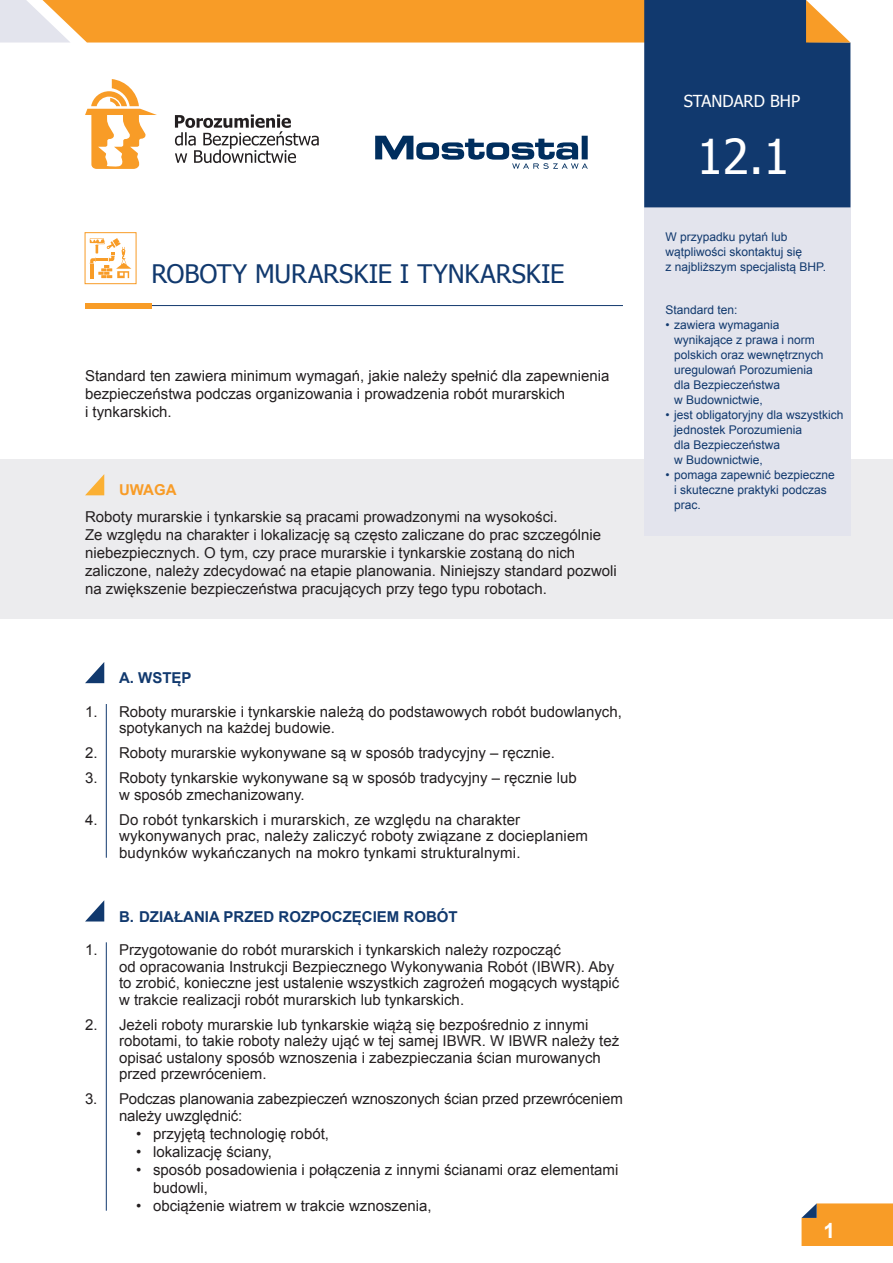
<style>
.page{position:relative;width:893px;height:1263px;background:#fff}
.page>*{position:absolute;margin:0;border:0;box-sizing:border-box;transform-origin:0 0}
.t1{font:48px "Tahoma";color:#fff}
.Tytul{font:25.5px "Tahoma";letter-spacing:-.005em;color:#11396e}
.tekst{font:700 21px "Arial";color:#fff}
.t2{font:16.5px "Tahoma";color:#fff}
.Tekst_numerowany{font:15px/16.5px "Arial";color:#231f20}
.tekst-2{font:15px/18px "Arial";color:#231f20}
.Tekst_kropki{font:15px/18px "Arial";color:#231f20}
.Tytulik{font:700 15px "Arial";color:#11396e}
.Uwaga{font:700 15px "Arial";color:#f89c27}
.tekst_wymienianie{font:12px/15px "Arial";color:#11396e}
.tekst-3{font:12px/15px "Arial";color:#11396e}
</style>
<div class="page">
<div style="left:0;top:459px;width:893px;height:160px;background:#ececee"></div>
<svg style="left:85px;top:474px;width:19px;height:21px"></svg>
<svg style="left:85px;top:662px;width:19px;height:21px"></svg>
<hr style="left:151px;top:305px;width:472px;height:1px;background:#11396e">
<div style="left:644px;top:170px;width:206px;height:365px;background:#e3e4ed"></div>
<div style="left:85px;top:303px;width:66px;height:5px;background:#f89c27"></div>
<svg style="left:801px;top:1203px;width:92px;height:43px;background:#f19d32"></svg>
<hr style="left:106px;top:704px;width:1px;height:154px;background:#11396e">
<div style="left:85px;top:232px;width:51px;height:52px;border:1px solid #f89c27"></div>
<svg style="left:85px;top:900px;width:19px;height:21px"></svg>
<hr style="left:106px;top:942px;width:1px;height:269px;background:#11396e">
<svg style="left:90px;top:238px;width:41px;height:40px"></svg>
<svg style="left:0;top:0;width:850px;height:207px"></svg>
<p class="Tytul" style="left:151px;top:257px;width:415px">ROBOTY MURARSKIE I TYNKARSKIE</p>
<p class="tekst-2" style="left:85px;top:367px;width:526px">Standard ten zawiera minimum wymagań, jakie należy spełnić dla zapewnienia bezpieczeństwa podczas organizowania i prowadzenia robót murarskich<br>i tynkarskich.</p>
<p class="Uwaga" style="left:119px;top:480px;width:59px">UWAGA</p>
<p class="tekst-2" style="left:85px;top:508px;width:533px">Roboty murarskie i tynkarskie są pracami prowadzonymi na wysokości.<br>Ze względu na charakter i lokalizację są często zaliczane do prac szczególnie niebezpiecznych. O tym, czy prace murarskie i tynkarskie zostaną do nich zaliczone, należy zdecydować na etapie planowania. Niniejszy standard pozwoli na zwiększenie bezpieczeństwa pracujących przy tego typu robotach.</p>
<p class="Tytulik" style="left:119px;top:668px;width:74px">A. WSTĘP</p>
<p class="Tekst_numerowany" style="left:119px;top:703px;width:504px;text-indent:-34px">1. Roboty murarskie i tynkarskie należą do podstawowych robót budowlanych, spotykanych na każdej budowie.</p>
<p class="Tekst_numerowany" style="left:85px;top:745px;width:472px">2. Roboty murarskie wykonywane są w sposób tradycyjny – ręcznie.</p>
<p class="Tekst_numerowany" style="left:119px;top:770px;width:459px;text-indent:-34px">3. Roboty tynkarskie wykonywane są w sposób tradycyjny – ręcznie lub w sposób zmechanizowany.</p>
<p class="Tekst_numerowany" style="left:119px;top:811px;width:470px;text-indent:-34px">4. Do robót tynkarskich i murarskich, ze względu na charakter wykonywanych prac, należy zaliczyć roboty związane z docieplaniem budynków wykańczanych na mokro tynkami strukturalnymi.</p>
<p class="Tytulik" style="left:119px;top:906px;width:340px">B. DZIAŁANIA PRZED ROZPOCZĘCIEM ROBÓT</p>
<p class="Tekst_numerowany" style="left:119px;top:942px;width:502px;text-indent:-34px">1. Przygotowanie do robót murarskich i tynkarskich należy rozpocząć<br>od opracowania Instrukcji Bezpiecznego Wykonywania Robót (IBWR). Aby to zrobić, konieczne jest ustalenie wszystkich zagrożeń mogących wystąpić w trakcie realizacji robót murarskich lub tynkarskich.</p>
<p class="Tekst_numerowany" style="left:119px;top:1016px;width:502px;text-indent:-34px">2. Jeżeli roboty murarskie lub tynkarskie wiążą się bezpośrednio z innymi robotami, to takie roboty należy ująć w tej samej IBWR. W IBWR należy też opisać ustalony sposób wznoszenia i zabezpieczania ścian murowanych przed przewróceniem.</p>
<p class="Tekst_numerowany" style="left:119px;top:1091px;width:505px;text-indent:-34px">3. Podczas planowania zabezpieczeń wznoszonych ścian przed przewróceniem należy uwzględnić:</p>
<p class="Tekst_kropki" style="left:136px;top:1124px;width:194px">• przyjętą technologię robót,</p>
<p class="Tekst_kropki" style="left:136px;top:1142px;width:137px">• lokalizację ściany,</p>
<p class="Tekst_kropki" style="left:153px;top:1160px;width:467px;text-indent:-17px">• sposób posadowienia i połączenia z innymi ścianami oraz elementami budowli,</p>
<p class="Tekst_kropki" style="left:136px;top:1196px;width:297px">• obciążenie wiatrem w trakcie wznoszenia,</p>
<p class="t2" style="left:684px;top:90px;width:118px">STANDARD BHP</p>
<p class="t1" style="left:697px;top:124px;width:95px">12.1</p>
<p class="tekst-3" style="left:665px;top:229px;width:162px">W przypadku pytań lub wątpliwości skontaktuj się<br>z najbliższym specjalistą BHP.</p>
<p class="tekst-3" style="left:665px;top:302px;width:74px">Standard ten:</p>
<p class="tekst_wymienianie" style="left:674px;top:317px;width:151px;text-indent:-9px">• zawiera wymagania wynikające z prawa i norm polskich oraz wewnętrznych uregulowań Porozumienia dla Bezpieczeństwa<br>w Budownictwie,</p>
<p class="tekst_wymienianie" style="left:674px;top:407px;width:171px;text-indent:-9px">• jest obligatoryjny dla wszystkich jednostek Porozumienia<br>dla Bezpieczeństwa<br>w Budownictwie,</p>
<p class="tekst_wymienianie" style="left:674px;top:467px;width:162px;text-indent:-9px">• pomaga zapewnić bezpieczne i skuteczne praktyki podczas prac.</p>
<p class="tekst" style="left:823px;top:1217px;width:13px">1</p>
</div>
